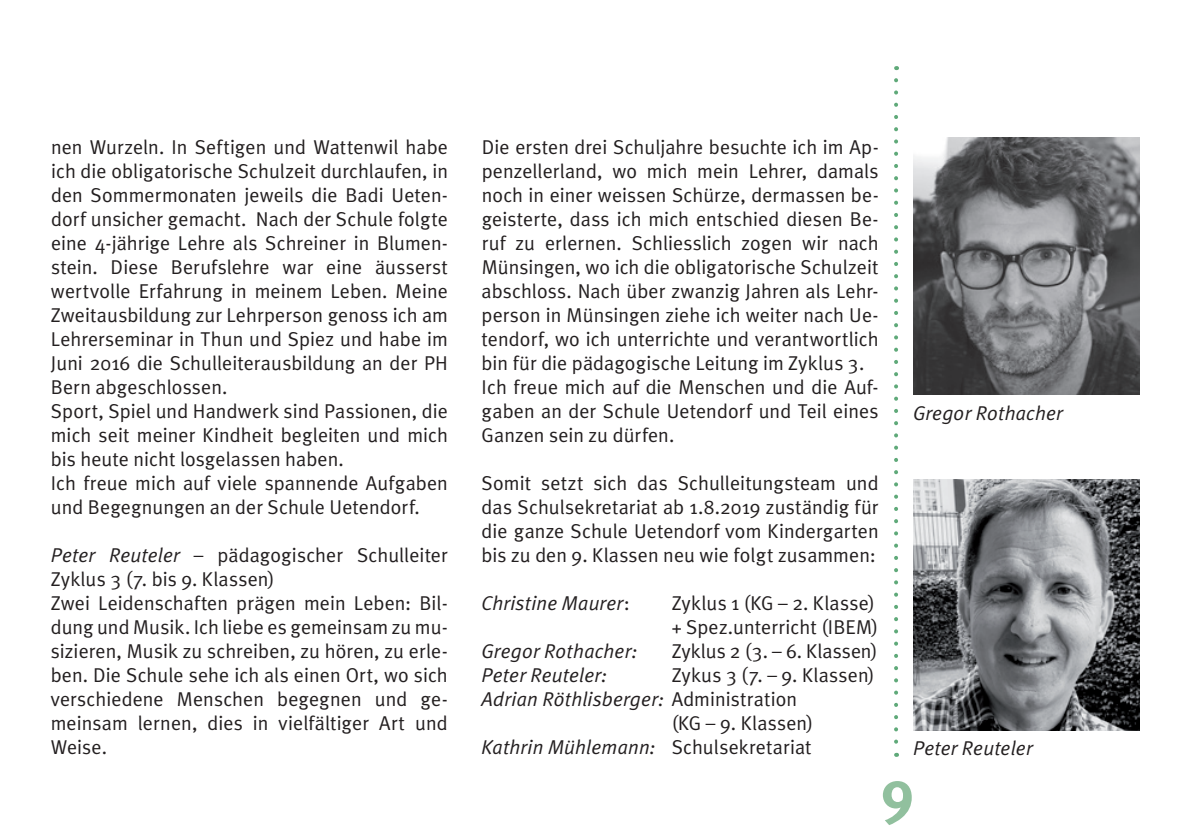
<style>
.page{position:relative;width:1191px;height:840px;background:#fff}
.page>*{position:absolute;margin:0;border:0;box-sizing:border-box;transform-origin:0 0}
.t1{font:700 60px "Meta Plus";color:#91c09e}
.t2{font:20px/24px "Meta Plus Normal";letter-spacing:.005em;color:#231f20}
.t3{font:italic 20px "Meta Plus Normal";letter-spacing:.01em;color:#231f20}
.s1{font-style:italic}
.s2{font-style:normal}
</style>
<div class="page">
<svg style="left:894px;top:80px;width:4px;height:676px"></svg>
<img style="left:913px;top:138px;width:227px;height:256px">
<img style="left:913px;top:479px;width:227px;height:251px">
<p class="t2" style="left:51px;top:134px;width:399px">nen Wurzeln. In Seftigen und Wattenwil habe ich die obligatorische Schulzeit durchlaufen, in den Sommermonaten jeweils die Badi Ueten&shy;dorf unsicher gemacht. Nach der Schule folgte eine 4-jährige Lehre als Schreiner in Blumen&shy;stein. Diese Berufslehre war eine äusserst wertvolle Erfahrung in meinem Leben. Meine Zweitausbildung zur Lehrperson genoss ich am Lehrerseminar in Thun und Spiez und habe im Juni 2016 die Schulleiterausbildung an der PH Bern abgeschlossen.<br>Sport, Spiel und Handwerk sind Passionen, die mich seit meiner Kindheit begleiten und mich bis heute nicht losgelassen haben.<br>Ich freue mich auf viele spannende Aufgaben und Begegnungen an der Schule Uetendorf.</p>
<p class="t2" style="left:51px;top:542px;width:399px"><span class="s1">Peter Reuteler</span> – pädagogischer Schulleiter Zyklus 3 (7. bis 9. Klassen)<br>Zwei Leidenschaften prägen mein Leben: Bil&shy;dung und Musik. Ich liebe es gemeinsam zu mu&shy;sizieren, Musik zu schreiben, zu hören, zu erle&shy;ben. Die Schule sehe ich als einen Ort, wo sich verschiedene Menschen begegnen und ge&shy;meinsam lernen, dies in vielfältiger Art und Weise.</p>
<p class="t2" style="left:481px;top:134px;width:398px">Die ersten drei Schuljahre besuchte ich im Ap&shy;penzellerland, wo mich mein Lehrer, damals noch in einer weissen Schürze, dermassen be&shy;geisterte, dass ich mich entschied diesen Be&shy;ruf zu erlernen. Schliesslich zogen wir nach Münsingen, wo ich die obligatorische Schulzeit abschloss. Nach über zwanzig Jahren als Lehr&shy;person in Münsingen ziehe ich weiter nach Ue&shy;tendorf, wo ich unterrichte und verantwortlich bin für die pädagogische Leitung im Zyklus 3.<br>Ich freue mich auf die Menschen und die Auf&shy;gaben an der Schule Uetendorf und Teil eines Ganzen sein zu dürfen.</p>
<p class="t2" style="left:481px;top:470px;width:398px;text-align:justify">Somit setzt sich das Schulleitungsteam und das Schulsekretariat ab 1.8.2019 zuständig für die ganze Schule Uetendorf vom Kindergarten bis zu den 9. Klassen neu wie folgt zusammen:</p>
<p class="t3" style="left:481px;top:591px;width:150px">Christine Maurer<span class="s2">:</span></p>
<p class="t2" style="left:671px;top:590px;width:208px">Zyklus 1 (KG – 2. Klasse) + Spez.unterricht (IBEM)</p>
<p class="t3" style="left:481px;top:639px;width:157px">Gregor Rothacher:</p>
<p class="t2" style="left:671px;top:638px;width:207px">Zyklus 2 (3. – 6. Klassen)</p>
<p class="t3" style="left:481px;top:663px;width:127px">Peter Reuteler:</p>
<p class="t2" style="left:671px;top:662px;width:204px">Zykus 3 (7. – 9. Klassen)</p>
<p class="t3" style="left:481px;top:687px;width:317px">Adrian Röthlisberger: <span class="s2">Administration</span></p>
<p class="t2" style="left:671px;top:710px;width:143px">(KG – 9. Klassen)</p>
<p class="t3" style="left:481px;top:735px;width:332px">Kathrin Mühlemann: <span class="s2">Schulsekretariat</span></p>
<p class="t3" style="left:913px;top:401px;width:151px">Gregor Rothacher</p>
<p class="t3" style="left:913px;top:736px;width:121px">Peter Reuteler</p>
<h1 class="t1" style="left:881px;top:756px;width:35px">9</h1>
</div>
